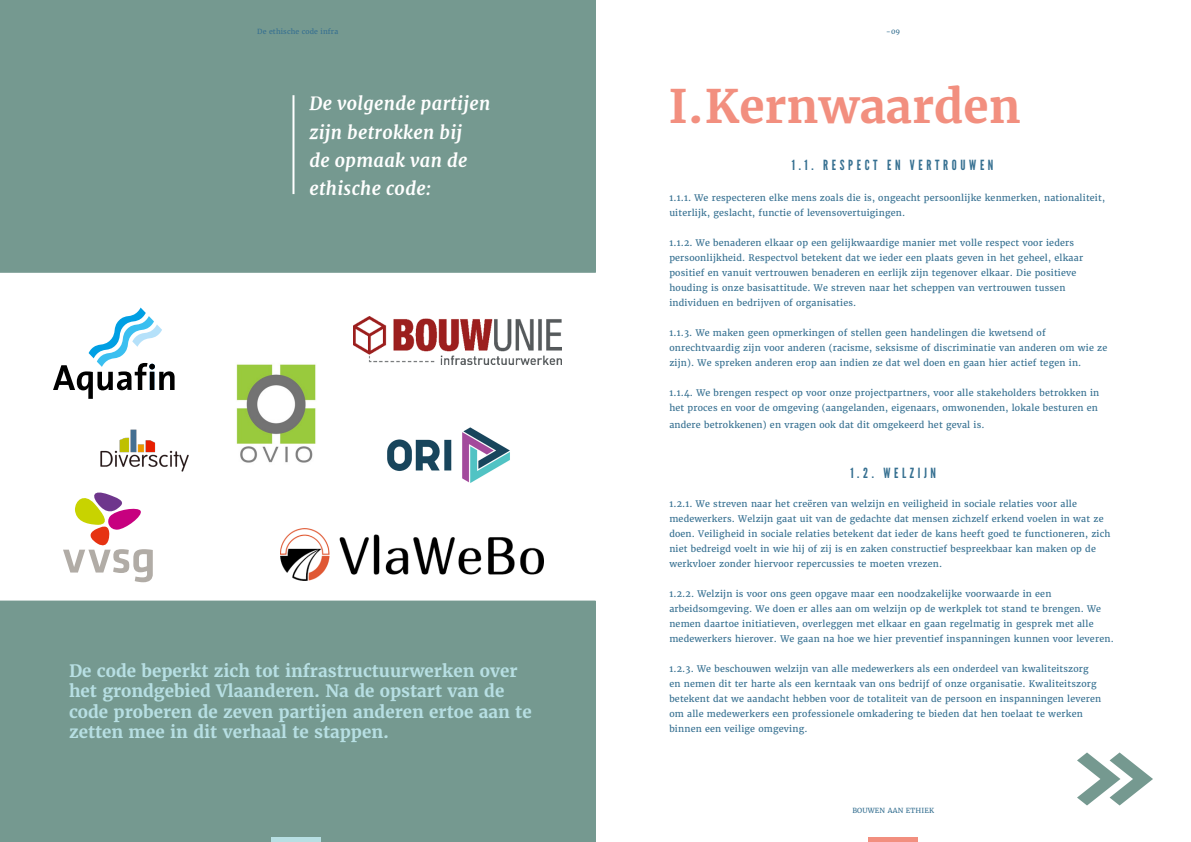
<style>
.page{position:relative;width:1191px;height:842px;background:#fff}
.page>*{position:absolute;margin:0;border:0;box-sizing:border-box;transform-origin:0 0}
.t1{font:700 46px "Merriweather";color:#f28f7f}
.t2{font:italic 700 18px/28px "Merriweather";letter-spacing:.02em;color:#fff}
.t3{font:700 17px/20.4px "Merriweather";color:#b7dfe3}
.t4{font:14px "League Gothic";letter-spacing:.26em;color:#367091}
.t5{font:9px/15px "Merriweather";letter-spacing:.02em;color:#367091}
.t6{font:7px "Merriweather";letter-spacing:.02em;color:#367091}
</style>
<div class="page">
<div style="left:0;top:0;width:595px;height:842px;background:#759990"></div>
<hr style="left:272px;top:838px;width:49px;height:4px;background:#b7dfe3">
<hr style="left:292px;top:95px;width:2px;height:99px;background:#fff">
<div style="left:0;top:273px;width:595px;height:328px;background:#fff"></div>
<svg style="left:53px;top:308px;width:121px;height:91px;background:#cad8de"></svg>
<img style="left:354px;top:317px;width:207px;height:48px">
<img style="left:372px;top:412px;width:152px;height:75px">
<img style="left:230px;top:360px;width:91px;height:105px">
<img style="left:280px;top:529px;width:263px;height:51px">
<svg style="left:63px;top:492px;width:90px;height:90px;background:#e5d2cd"></svg>
<img style="left:98px;top:427px;width:94px;height:47px">
<svg style="left:1077px;top:752px;width:76px;height:53px"></svg>
<hr style="left:868px;top:838px;width:49px;height:4px;background:#f28f7f">
<p class="t6" style="left:257px;top:27px;width:82px">De ethische code infra</p>
<h2 class="t2" style="left:309px;top:90px;width:182px">De volgende partijen zijn betrokken bij<br>de opmaak van de ethische code:</h2>
<h3 class="t3" style="left:69px;top:661px;width:464px">De code beperkt zich tot infrastructuurwerken over het grondgebied Vlaanderen. Na de opstart van de code proberen de zeven partijen anderen ertoe aan te zetten mee in dit verhaal te stappen.</h3>
<p class="t6" style="left:886px;top:27px;width:15px">-09</p>
<h1 class="t1" style="left:669px;top:77px;width:353px">I.Kernwaarden</h1>
<h3 class="t4" style="left:792px;top:157px;width:203px">1.1. RESPECT EN VERTROUWEN</h3>
<p class="t5" style="left:669px;top:190px;width:437px">1.1.1. We respecteren elke mens zoals die is, ongeacht persoonlijke kenmerken, nationaliteit, uiterlijk, geslacht, functie of levensovertuigingen.</p>
<p class="t5" style="left:669px;top:235px;width:415px">1.1.2. We benaderen elkaar op een gelijkwaardige manier met volle respect voor ieders persoonlijkheid. Respectvol betekent dat we ieder een plaats geven in het geheel, elkaar positief en vanuit vertrouwen benaderen en eerlijk zijn tegenover elkaar. Die positieve houding is onze basisattitude. We streven naar het scheppen van vertrouwen tussen individuen en bedrijven of organisaties.</p>
<p class="t5" style="left:669px;top:325px;width:439px">1.1.3. We maken geen opmerkingen of stellen geen handelingen die kwetsend of onrechtvaardig zijn voor anderen (racisme, seksisme of discriminatie van anderen om wie ze zijn). We spreken anderen erop aan indien ze dat wel doen en gaan hier actief tegen in.</p>
<p class="t5" style="left:669px;top:385px;width:431px">1.1.4. We brengen respect op voor onze projectpartners, voor alle stakeholders betrokken in het proces en voor de omgeving (aangelanden, eigenaars, omwonenden, lokale besturen en</p>
<p class="t5" style="left:669px;top:418px;width:317px">andere betrokkenen) en vragen ook dat dit omgekeerd het geval is.</p>
<h3 class="t4" style="left:850px;top:464px;width:87px">1.2. WELZIJN</h3>
<p class="t5" style="left:669px;top:496px;width:443px">1.2.1. We streven naar het creëren van welzijn en veiligheid in sociale relaties voor alle medewerkers. Welzijn gaat uit van de gedachte dat mensen zichzelf erkend voelen in wat ze doen. Veiligheid in sociale relaties betekent dat ieder de kans heeft goed te functioneren, zich niet bedreigd voelt in wie hij of zij is en zaken constructief bespreekbaar kan maken op de werkvloer zonder hiervoor repercussies te moeten vrezen.</p>
<p class="t5" style="left:669px;top:586px;width:446px">1.2.2. Welzijn is voor ons geen opgave maar een noodzakelijke voorwaarde in een arbeidsomgeving. We doen er alles aan om welzijn op de werkplek tot stand te brengen. We nemen daartoe initiatieven, overleggen met elkaar en gaan regelmatig in gesprek met alle medewerkers hierover. We gaan na hoe we hier preventief inspanningen kunnen voor leveren.</p>
<p class="t5" style="left:669px;top:661px;width:433px">1.2.3. We beschouwen welzijn van alle medewerkers als een onderdeel van kwaliteitszorg en nemen dit ter harte als een kerntaak van ons bedrijf of onze organisatie. Kwaliteitszorg betekent dat we aandacht hebben voor de totaliteit van de persoon en inspanningen leveren om alle medewerkers een professionele omkadering te bieden dat hen toelaat te werken binnen een veilige omgeving.</p>
<p class="t6" style="left:852px;top:806px;width:83px">BOUWEN AAN ETHIEK</p>
</div>
